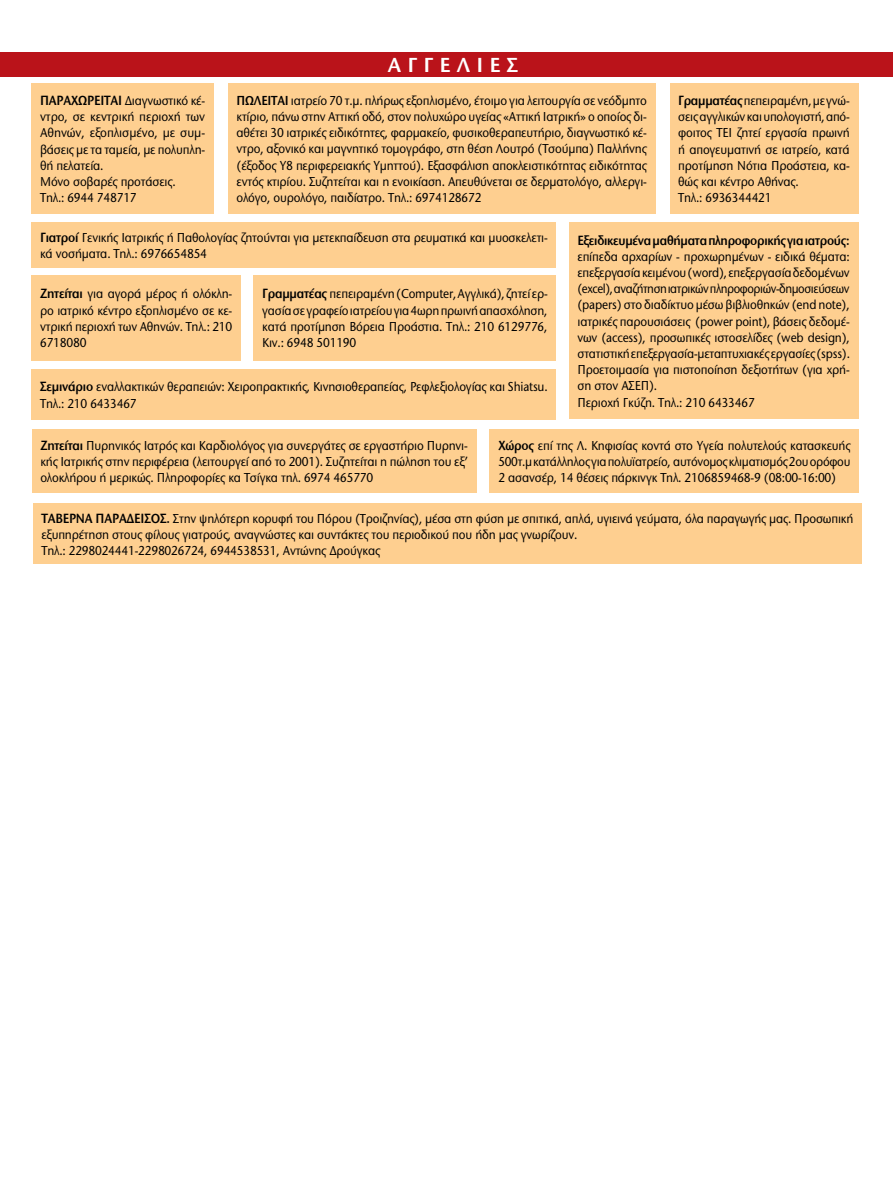
<style>
.page{position:relative;width:893px;height:1191px;background:#fff}
.page>*{position:absolute;margin:0;border:0;box-sizing:border-box;transform-origin:0 0}
.t1{font:600 21px "Stone Sans ITC Hel";letter-spacing:.295em;color:#fff}
.t2{font:600 13.8px "Stone Sans ITC Hel";letter-spacing:-.02em;color:#000;scale:.9 1}
.t3{font:500 13.5px/16.2px "Stone Sans ITC Hel";letter-spacing:-.015em;color:#000;scale:.9 1}
.s1{font-weight:600;font-size:13.8px}
.s2{font-weight:600}
</style>
<div class="page">
<div style="left:32px;top:222px;width:524px;height:46px;background:#fecf90"></div>
<div style="left:32px;top:369px;width:524px;height:51px;background:#fecf90"></div>
<div style="left:569px;top:222px;width:289px;height:197px;background:#fecf90"></div>
<div style="left:32px;top:275px;width:209px;height:85px;background:#fecf90"></div>
<div style="left:254px;top:275px;width:302px;height:85px;background:#fecf90"></div>
<div style="left:32px;top:83px;width:182px;height:131px;background:#fecf90"></div>
<div style="left:228px;top:83px;width:427px;height:131px;background:#fecf90"></div>
<div style="left:33px;top:503px;width:829px;height:61px;background:#fecf90"></div>
<div style="left:0;top:52px;width:893px;height:25px;background:#ba131a"></div>
<div style="left:670px;top:83px;width:188px;height:131px;background:#fecf90"></div>
<div style="left:32px;top:429px;width:444px;height:64px;background:#fecf90"></div>
<div style="left:490px;top:429px;width:369px;height:64px;background:#fecf90"></div>
<h1 class="t1" style="left:388px;top:54px;width:132px">ΑΓΓΕΛΙEΣ</h1>
<p class="t3" style="left:40px;top:93px;width:185px"><span class="s1">ΠΑΡΑΧΩΡΕΙΤΑΙ</span> Διαγνωστικό κέ&shy;ντρο, σε κεντρική περιοχή των<br>Αθηνών, εξοπλισμένο, με συμ&shy;βάσεις με τα ταμεία, με πολυπλη&shy;θή πελατεία.<br>Μόνο σοβαρές προτάσεις.<br>Τηλ.: 6944 748717</p>
<p class="t3" style="left:237px;top:93px;width:457px;text-align:justify"><span class="s2">ΠΩΛΕΙΤΑΙ</span> ιατρείο 70 τ.μ. πλήρως εξοπλισμένο, έτοιμο για λειτουργία σε νεόδμητο κτίριο, πάνω στην Αττική οδό, στον πολυχώρο υγείας «Αττική Ιατρική» ο οποίος δι&shy;αθέτει 30 ιατρικές ειδικότητες, φαρμακείο, φυσικοθεραπευτήριο, διαγνωστικό κέ&shy;ντρο, αξονικό και μαγνητικό τομογράφο, στη θέση Λουτρό (Τσούμπα) Παλλήνης (έξοδος Υ8 περιφερειακής Υμηττού). Εξασφάλιση αποκλειστικότητας ειδικότητας εντός κτιρίου. Συζητείται και η ενοικίαση. Απευθύνεται σε δερματολόγο, αλλεργι&shy;ολόγο, ουρολόγο, παιδίατρο. Τηλ.: 6974128672</p>
<p class="t3" style="left:678px;top:93px;width:192px"><span class="s1">Γραμματέας</span> πεπειραμένη, με γνώ&shy;σεις αγγλικών και υπολογιστή, από&shy;φοιτος ΤΕΙ ζητεί εργασία πρωινή ή απογευματινή σε ιατρείο, κατά προτίμηση Νότια Προάστεια, κα&shy;θώς και κέντρο Αθήνας.<br>Τηλ.: 6936344421</p>
<p class="t3" style="left:40px;top:230px;width:566px"><span class="s1">Γιατροί</span> Γενικής Ιατρικής ή Παθολογίας ζητούνται για μετεκπαίδευση στα ρευματικά και μυοσκελετι&shy;κά νοσήματα. Τηλ.: 6976654854</p>
<p class="t3" style="left:40px;top:286px;width:215px;text-align:justify"><span class="s1">Ζητείται</span> για αγορά μέρος ή ολόκλη&shy;ρο ιατρικό κέντρο εξοπλισμένο σε κε&shy;ντρική περιοχή των Αθηνών. Τηλ.: 210<br>6718080</p>
<p class="t3" style="left:262px;top:286px;width:319px;text-align:justify"><span class="s1">Γραμματέας</span> πεπειραμένη (Computer, Αγγλικά), ζητεί ερ&shy;γασία σε γραφείο ιατρείου για 4ωρη πρωινή απασχόληση, κατά προτίμηση Βόρεια Προάστια. Τηλ.: 210 6129776, Κιν.: 6948 501190</p>
<p class="t3" style="left:40px;top:379px;width:565px"><span class="s1">Σεμινάριο</span> εναλλακτικών θεραπειών: Χειροπρακτικής, Κινησιοθεραπείας, Ρεφλεξιολογίας και Shiatsu.<br>Tηλ.: 210 6433467</p>
<p class="t2" style="left:577px;top:232px;width:304px">Εξειδικευμένα μαθήματα πληροφορικής για ιατρούς:</p>
<p class="t3" style="left:577px;top:248px;width:304px">επίπεδα αρχαρίων - προχωρημένων - ειδικά θέματα: επεξεργασία κειμένου (word), επεξεργασία δεδομένων (excel), αναζήτηση ιατρικών πληροφοριών-δημοσιεύσεων (papers) στο διαδίκτυο μέσω βιβλιοθηκών (end note), ιατρικές παρουσιάσεις (power point), βάσεις δεδομέ&shy;νων (access), προσωπικές ιστοσελίδες (web design), στατιστική επεξεργασία-μεταπτυχιακές εργασίες (spss).<br>Προετοιμασία για πιστοποίηση δεξιοτήτων (για χρή&shy;ση στον ΑΣΕΠ).<br>Περιοχή Γκύζη. Τηλ.: 210 6433467</p>
<p class="t3" style="left:40px;top:437px;width:476px;text-align:justify"><span class="s1">Ζητείται</span> Πυρηνικός Ιατρός και Καρδιολόγος για συνεργάτες σε εργαστήριο Πυρηνι&shy;κής Ιατρικής στην περιφέρεια (λειτουργεί από το 2001). Συζητείται η πώληση του εξ’ ολοκλήρου ή μερικώς. Πληροφορίες κα Τσίγκα τηλ. 6974 465770</p>
<p class="t3" style="left:498px;top:438px;width:393px;text-align:justify"><span class="s1">Χώρος</span> επί της Λ. Κηφισίας κοντά στο Υγεία πολυτελούς κατασκευής 500τ.μ κατάλληλος για πολυϊατρείο, αυτόνομος κλιματισμός 2ου ορόφου 2 ασανσέρ, 14 θέσεις πάρκινγκ Τηλ. 2106859468-9 (08:00-16:00)</p>
<p class="t3" style="left:41px;top:510px;width:904px;text-indent:125px"><span class="s1">.</span> Στην ψηλότερη κορυφή του Πόρου (Τροιζηνίας), μέσα στη φύση με σπιτικά, απλά, υγιεινά γεύματα, όλα παραγωγής μας. Προσωπική εξυπηρέτηση στους φίλους γιατρούς, αναγνώστες και συντάκτες του περιοδικού που ήδη μας γνωρίζουν.<br>Τηλ.: 2298024441-2298026724, 6944538531, Αντώνης Δρούγκας</p>
<p class="t2" style="left:41px;top:510px;width:10px">Ταβέρνα</p>
<p class="t2" style="left:96px;top:510px;width:9px">παράδεισος</p>
</div>
